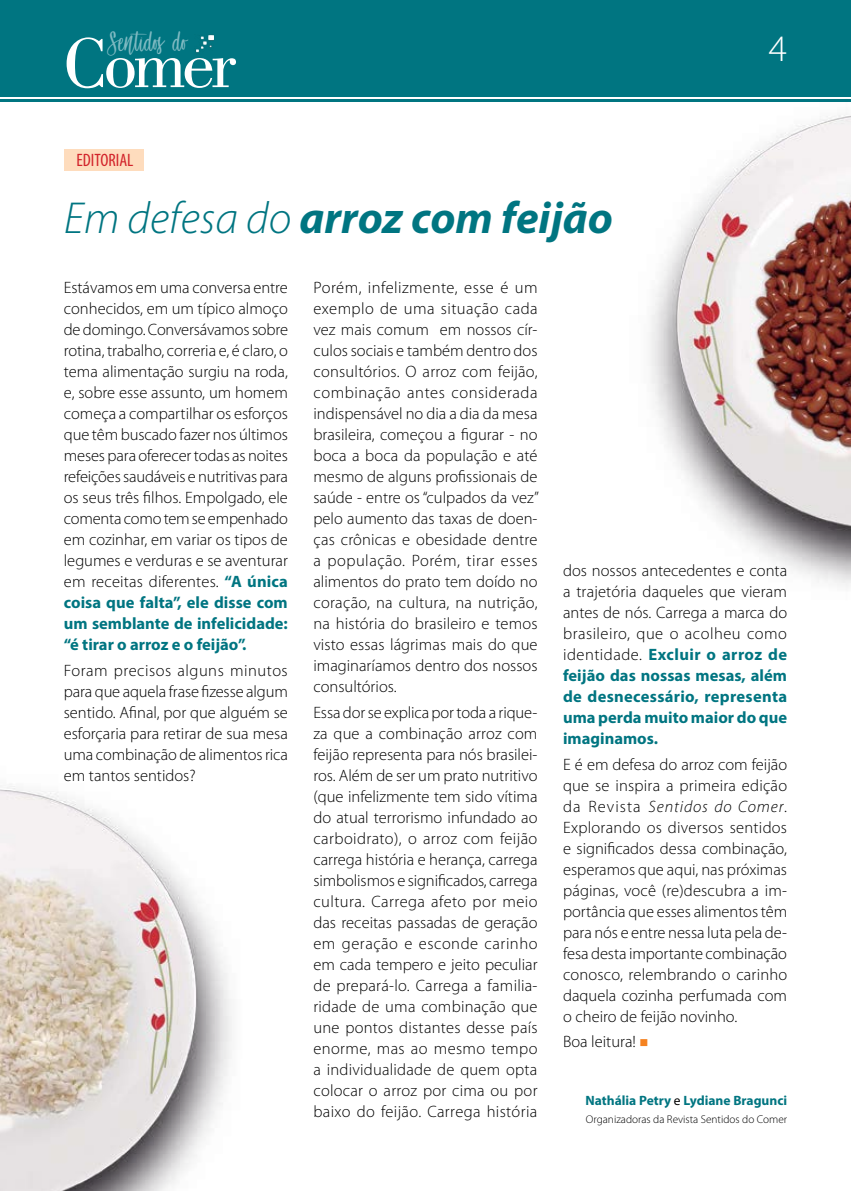
<style>
.page{position:relative;width:851px;height:1191px;background:#fff}
.page>*{position:absolute;margin:0;border:0;box-sizing:border-box;transform-origin:0 0}
.t1{font:74.25px "Bodoni BT";letter-spacing:-.05em;color:#fff}
.t2{font:italic 700 45px "Myriad Pro";color:#007581}
.t3{font:300 37.5px "Myriad Pro";color:#fff}
.t4{font:37.05px "Awesome Birds";color:#7fbac2}
.t5{font:condensed 18px "Myriad Pro";color:#d2232a}
.t6{font:300 16.5px/21px "Myriad Pro";color:#000;text-align:justify}
.t7{font:700 13.5px "Myriad Pro";color:#007581}
.t8{font:300 11.25px "Myriad Pro";color:#000}
.s1{font-weight:300}
.s2{font-weight:700;color:#007581}
.s3{font-style:italic}
.s4{color:#f58220}
.s5{font-weight:400;color:#000}
</style>
<div class="page">
<hr style="left:850px;top:0;width:1px;height:97px;background:#008c44">
<div style="left:0;top:0;width:850px;height:97px;background:#007581"></div>
<hr style="left:0;top:99px;width:850px;height:2px;background:#007581">
<img style="left:195px;top:34px;width:18px;height:19px">
<svg style="left:850px;top:395px;width:1px;height:188px"></svg>
<div style="left:64px;top:149px;width:79px;height:21px;background:#fedcbd"></div>
<img style="left:629px;top:101px;width:221px;height:486px">
<img style="left:0;top:786px;width:232px;height:405px">
<h3 class="t4" style="left:125px;top:27px;width:63px">■▼ □▲ □</h3>
<h3 class="t3" style="left:768px;top:28px;width:20px">4</h3>
<h1 class="t1" style="left:63px;top:17px;width:174px">Comer</h1>
<p class="t5" style="left:77px;top:149px;width:58px">EDITORIAL</p>
<h2 class="t2" style="left:64px;top:188px;width:550px"><span class="s1">Em defesa do</span> arroz com feijão</h2>
<p class="t6" style="left:64px;top:277px;width:226px">Estávamos em uma conversa entre conhecidos, em um típico almoço de domingo. Conversávamos sobre rotina, trabalho, correria e, é claro, o tema alimentação surgiu na roda, e, sobre esse assunto, um homem começa a compartilhar os esforços que têm buscado fazer nos últimos meses para oferecer todas as noites refeições saudáveis e nutritivas para os seus três filhos. Empolgado, ele comenta como tem se empenhado em cozinhar, em variar os tipos de legumes e verduras e se aventurar em receitas diferentes. <span class="s2">“A única coisa que falta”, ele disse com um semblante de infelicidade: “é tirar o arroz e o feijão”.</span></p>
<p class="t6" style="left:64px;top:660px;width:225px">Foram precisos alguns minutos para que aquela frase fizesse algum sentido. Afinal, por que alguém se esforçaria para retirar de sua mesa uma combinação de alimentos rica em tantos sentidos?</p>
<p class="t6" style="left:313px;top:277px;width:227px">Porém, infelizmente, esse é um exemplo de uma situação cada vez mais comum em nossos cír&shy;culos sociais e também dentro dos consultórios. O arroz com feijão, combinação antes considerada indispensável no dia a dia da mesa brasileira, começou a figurar - no boca a boca da população e até mesmo de alguns profissionais de saúde - entre os “culpados da vez” pelo aumento das taxas de doen&shy;ças crônicas e obesidade dentre a população. Porém, tirar esses alimentos do prato tem doído no coração, na cultura, na nutrição, na história do brasileiro e temos visto essas lágrimas mais do que imaginaríamos dentro dos nossos consultórios.</p>
<p class="t6" style="left:313px;top:702px;width:226px">Essa dor se explica por toda a rique&shy;za que a combinação arroz com feijão representa para nós brasilei&shy;ros. Além de ser um prato nutritivo (que infelizmente tem sido vítima do atual terrorismo infundado ao carboidrato), o arroz com feijão carrega história e herança, carrega simbolismos e significados, carrega cultura. Carrega afeto por meio das receitas passadas de geração em geração e esconde carinho em cada tempero e jeito peculiar de prepará-lo. Carrega a familia&shy;ridade de uma combinação que une pontos distantes desse país enorme, mas ao mesmo tempo a individualidade de quem opta colocar o arroz por cima ou por baixo do feijão. Carrega história</p>
<p class="t6" style="left:563px;top:560px;width:225px">dos nossos antecedentes e conta a trajetória daqueles que vieram antes de nós. Carrega a marca do brasileiro, que o acolheu como identidade. <span class="s2">Excluir o arroz de feijão das nossas mesas, além de desnecessário, representa uma perda muito maior do que imaginamos.</span></p>
<p class="t6" style="left:563px;top:754px;width:226px">E é em defesa do arroz com feijão que se inspira a primeira edição da Revista <span class="s3">Sentidos do Comer</span>.<br>Explorando os diversos sentidos e significados dessa combinação, esperamos que aqui, nas próximas páginas, você (re)descubra a im&shy;portância que esses alimentos têm para nós e entre nessa luta pela de&shy;fesa desta importante combinação conosco, relembrando o carinho daquela cozinha perfumada com o cheiro de feijão novinho.</p>
<p class="t6" style="left:563px;top:1031px;width:87px">Boa leitura! <span class="s4">■</span></p>
<p class="t7" style="left:585px;top:1091px;width:203px">Nathália Petry <span class="s5">e</span> Lydiane Bragunci</p>
<p class="t8" style="left:586px;top:1113px;width:203px">Organizadoras da Revista Sentidos do Comer</p>
</div>
